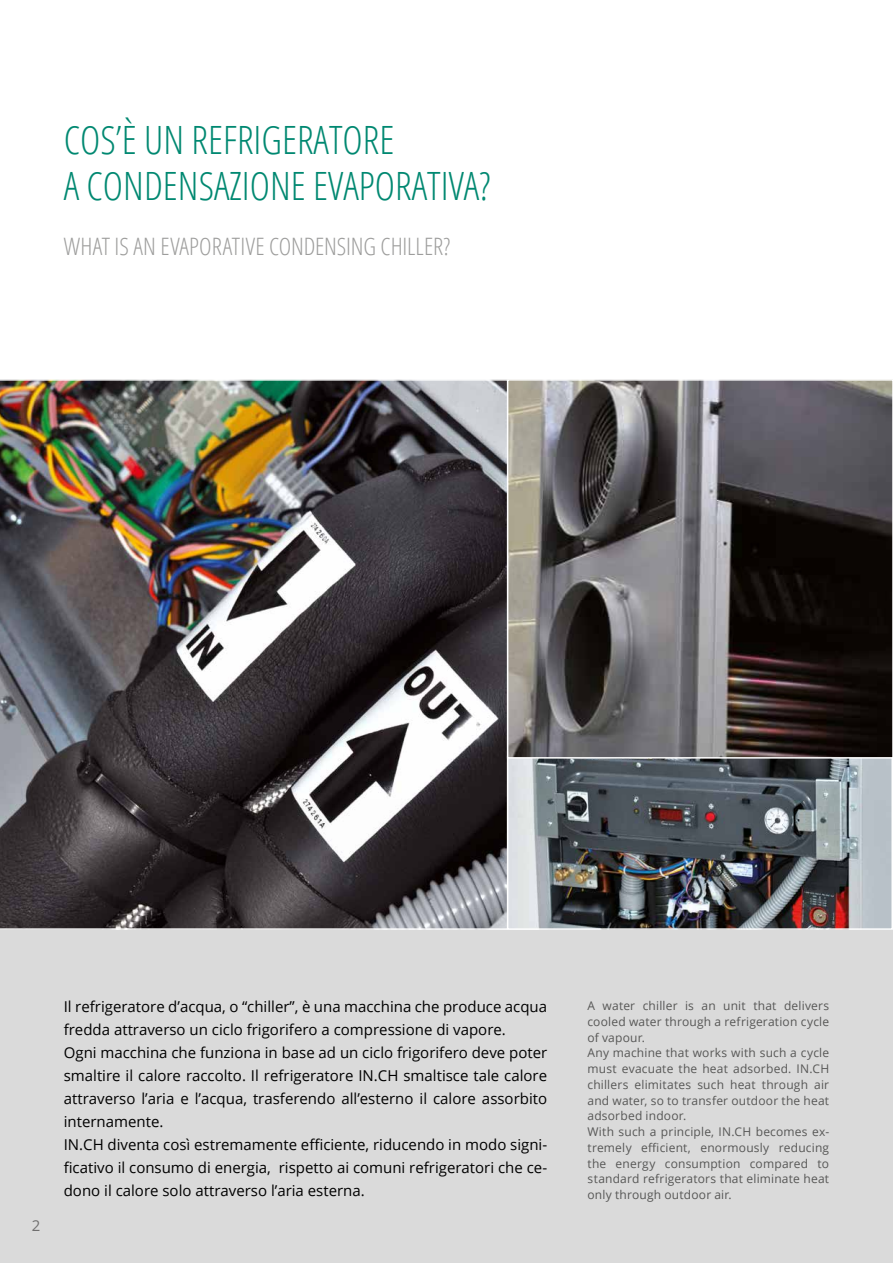
<style>
.page{position:relative;width:893px;height:1263px;background:#fff}
.page>*{position:absolute;margin:0;border:0;box-sizing:border-box;transform-origin:0 0}
.t1{font:300 condensed 39px/46.8px "Open Sans";color:#008871}
.t2{font:300 condensed 24px "Open Sans";letter-spacing:-.005em;color:#9d9d9c}
.t3{font:15px/23px "Open Sans";color:#000}
.t4{font:15px "Open Sans";color:#706f6f}
.t5{font:12px/15.8px "Open Sans";letter-spacing:.015em;color:#575756}
</style>
<div class="page">
<div style="left:0;top:799px;width:893px;height:464px;background:#dadada"></div>
<img style="left:0;top:379px;width:507px;height:551px">
<img style="left:510px;top:759px;width:380px;height:168px">
<div style="left:507px;top:756px;width:386px;height:174px;border:2px solid #fff"></div>
<img style="left:510px;top:382px;width:380px;height:374px">
<div style="left:507px;top:379px;width:386px;height:380px;border:2px solid #fff"></div>
<h1 class="t1" style="left:64px;top:115px;width:428px">COS’È UN REFRIGERATORE<br>A CONDENSAZIONE EVAPORATIVA?</h1>
<h2 class="t2" style="left:64px;top:230px;width:388px">WHAT IS AN EVAPORATIVE CONDENSING CHILLER?</h2>
<p class="t4" style="left:32px;top:1215px;width:10px">2</p>
<p class="t3" style="left:64px;top:995px;width:485px">Il refrigeratore d’acqua, o “chiller”, è una macchina che produce acqua fredda attraverso un ciclo frigorifero a compressione di vapore.<br>Ogni macchina che funziona in base ad un ciclo frigorifero deve poter smaltire il calore raccolto. Il refrigeratore IN.CH smaltisce tale calore attraverso l’aria e l’acqua, trasferendo all’esterno il calore assorbito internamente.<br>IN.CH diventa così estremamente efficiente, riducendo in modo signi&shy;ficativo il consumo di energia, rispetto ai comuni refrigeratori che ce&shy;dono il calore solo attraverso l’aria esterna.</p>
<p class="t5" style="left:587px;top:998px;width:243px">A water chiller is an unit that delivers cooled water through a refrigeration cycle of vapour.<br>Any machine that works with such a cycle must evacuate the heat adsorbed. IN.CH chillers elimitates such heat through air and water, so to transfer outdoor the heat adsorbed indoor.<br>With such a principle, IN.CH becomes ex&shy;tremely efficient, enormously reducing the energy consumption compared to standard refrigerators that eliminate heat only through outdoor air.</p>
</div>
